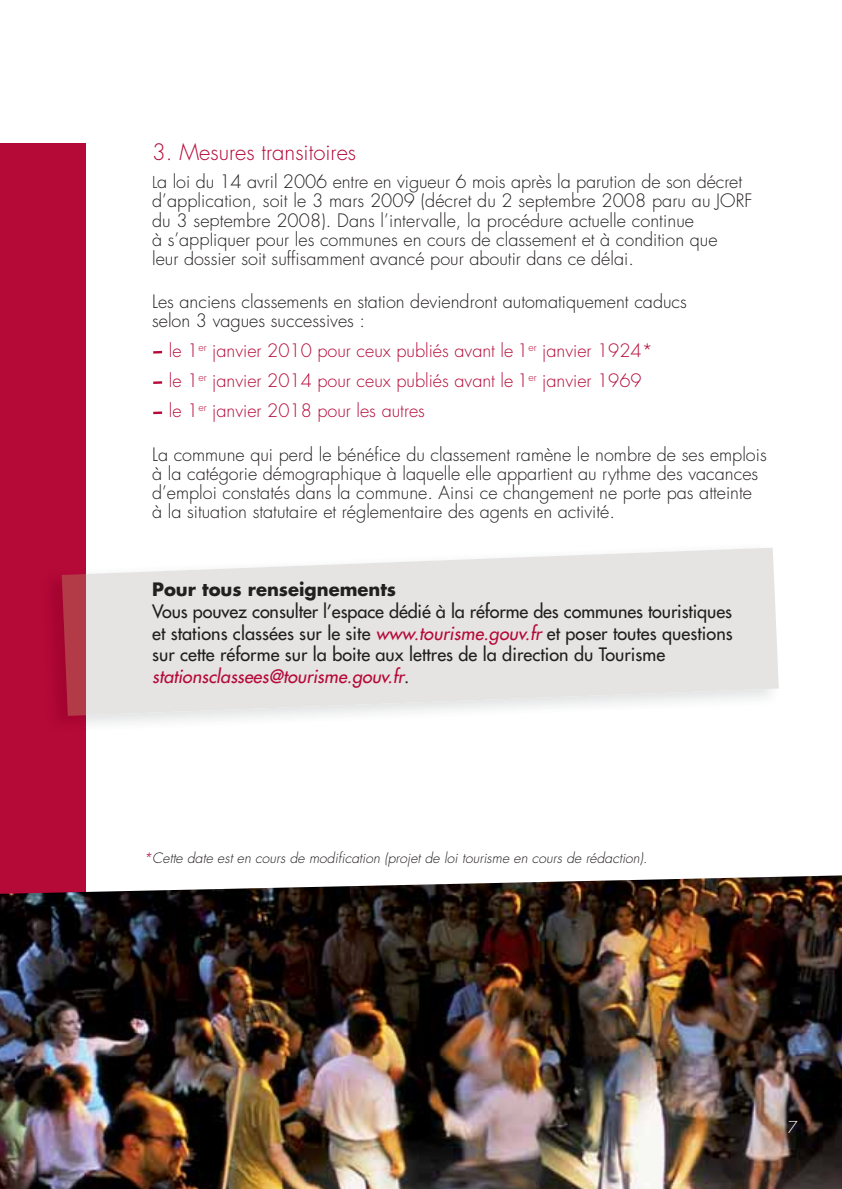
<style>
.page{position:relative;width:842px;height:1189px;background:#fff}
.page>*{position:absolute;margin:0;border:0;box-sizing:border-box;transform-origin:0 0}
.t1{font:300 22px "Futura";color:#b50938}
.t2{font:300 18px/19.2px "Futura";color:#231f20}
.t3{font:18px/21.6px "Futura";letter-spacing:.005em;color:#231f20}
.t4{font:300 18px/30px "Futura";color:#b50938}
.t5{font:700 18px "Futura";color:#231f20}
.t6{font:300 16px "Futura";color:#fff}
.t7{font:italic 300 14px "Futura";color:#231f20}
.s1{font-size:16px}
.s2{font-size:17.2px}
.s3{font-size:16.2px}
.s4{font-style:italic;color:#b50938}
.s5{color:#b50938}
</style>
<div class="page">
<div style="left:0;top:143px;width:86px;height:910px;background:#b50938"></div>
<img style="left:0;top:875px;width:841px;height:314px">
<svg style="left:153px;top:351px;width:9px;height:3px"></svg>
<svg style="left:153px;top:381px;width:9px;height:3px"></svg>
<svg style="left:153px;top:411px;width:9px;height:3px"></svg>
<svg style="left:86px;top:548px;width:692px;height:167px;background:#e8e7e6"></svg>
<svg style="left:62px;top:574px;width:24px;height:142px;background:#b13444"></svg>
<p class="t1" style="left:152px;top:142px;width:205px">3. Mesures transitoires</p>
<p class="t2" style="left:152px;top:174px;width:601px"><span class="s1">L</span>a loi du 14 avril 2006 entre en vi<span class="s2">g</span>ueur 6 mois après la parution de son décret d’application, soit le 3 mars 2009 (décret du 2 se<span class="s2">p</span>tembre 2008 paru au JORF du 3 se<span class="s2">p</span>tembre 2008). Dans l’intervalle, la procé<span class="s2">d</span>ure actuelle continue<br>à s’a<span class="s2">pp</span><span class="s3">l</span>iquer pour les communes en cours de classement et à condition que<br>leur <span class="s2">d</span>ossier soit suffisamment avancé pour aboutir dans ce délai.</p>
<p class="t2" style="left:152px;top:294px;width:536px">Les anciens classements en station deviendront automatiquement caducs selon 3 vagues successives :</p>
<p class="t4" style="left:169px;top:337px;width:485px">le 1<sup>er</sup> janvier 2010 pour ceux publiés avant le 1<sup>er</sup> janvier 1924* le 1<sup>er</sup> janvier 2014 pour ceux publiés avant le 1<sup>er</sup> janvier 1969 le 1<sup>er</sup> janvier 2018 pour les autres</p>
<p class="t2" style="left:152px;top:446px;width:615px">La commune qui perd le bénéfice du classement ramène le nombre de ses emplois à la catégorie démographique à laquelle elle appartient au rythme des vacances d’emploi constatés dans la commune. Ainsi ce changement ne porte pas atteinte<br>à la situation statutaire et réglementaire des agents en activité.</p>
<p class="t5" style="left:152px;top:581px;width:245px">Pour tous renseignements</p>
<p class="t3" style="left:152px;top:602px;width:581px">Vous pouvez consulter l’espace dédié à la réforme des communes touristiques et stations classées sur le site <span class="s4">www.tourisme.gouv.fr</span> et poser toutes questions sur cette réforme sur la boite aux lettres de la direction du Tourisme <span class="s4">stationsclassees@tourisme.gouv.fr</span>.</p>
<p class="t7" style="left:143px;top:852px;width:505px"><span class="s5">*</span>Cette date est en cours de modification (projet de loi tourisme en cours de rédaction).</p>
<p class="t6" style="left:787px;top:1120px;width:11px">7</p>
</div>
